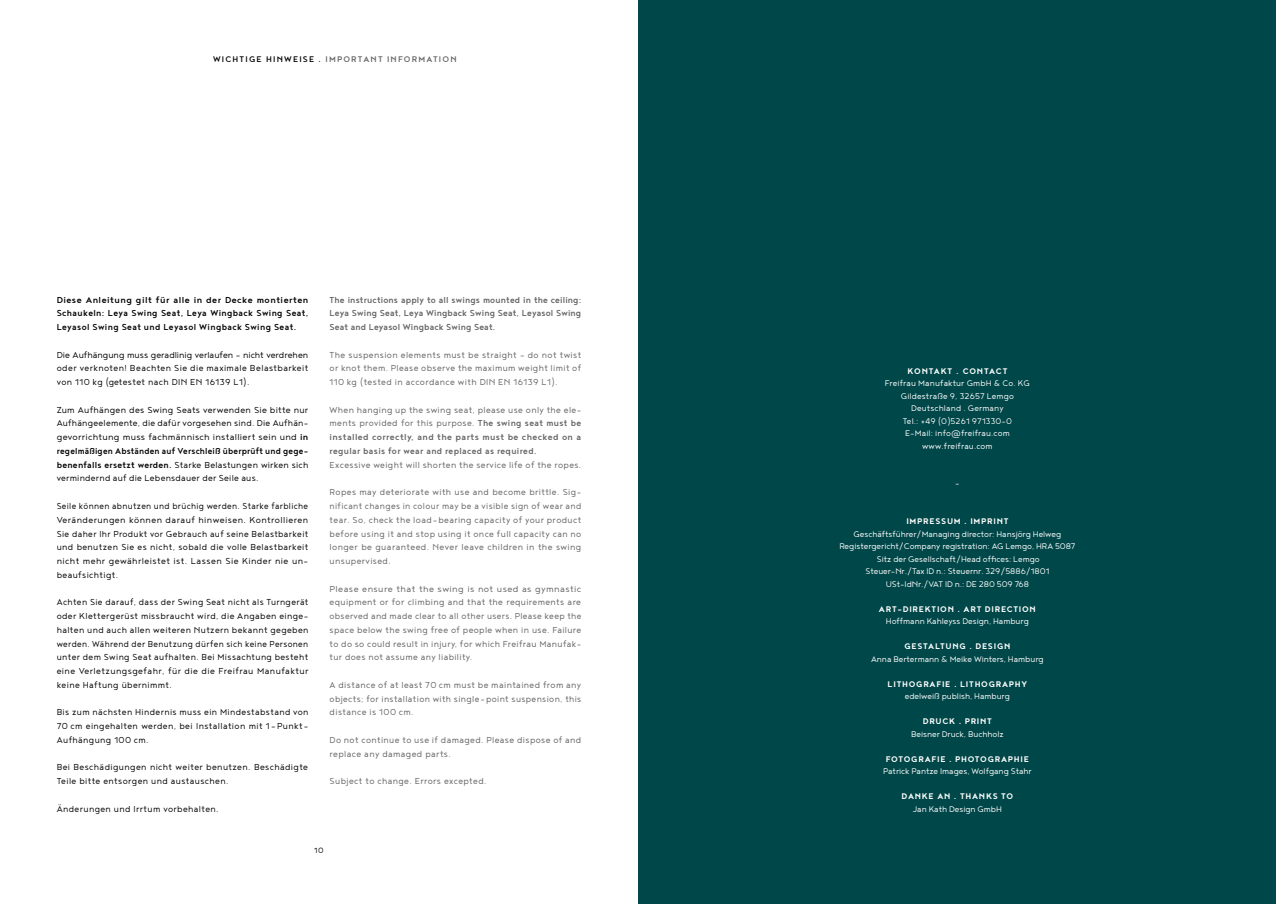
<style>
.page{position:relative;width:1276px;height:904px;background:#fff}
.page>*{position:absolute;margin:0;border:0;box-sizing:border-box;transform-origin:0 0}
.t1{font:300 10.62px/13.8px "Noyh";letter-spacing:.035em;color:#636362;text-align:justify}
.t2{font:300 10.62px/13.8px "Noyh";letter-spacing:.035em;color:#000;text-align:justify}
.t3{font:300 10.62px/13.8px "Noyh";letter-spacing:.035em;color:#000;text-align:justify;scale:.96 1}
.t4{font:500 10.62px/13.8px "Noyh";letter-spacing:.02em;color:#636362;text-align:justify}
.t5{font:300 10.62px/13.8px "Noyh";letter-spacing:.035em;color:#000;text-align:justify;scale:.94 1}
.t6{font:500 10.62px/13.8px "Noyh";letter-spacing:.035em;color:#000;text-align:justify}
.t7{font:300 10px/12.5px "Noyh";letter-spacing:-.005em;color:#fff;text-align:center}
.t8{font:700 10px "Noyh";letter-spacing:.075em;color:#fff}
.t9{font:500 10px "Noyh";letter-spacing:.12em;color:#636362}
.t10{font:300 9.38px "Noyh";color:#000}
.s1{color:#000}
.s2{font-weight:500}
.s3{font-weight:300}
</style>
<div class="page">
<div style="left:638px;top:0;width:638px;height:904px;background:#004749"></div>
<p class="t9" style="left:213px;top:53px;width:245px"><span class="s1">WICHTIGE HINWEISE .</span> IMPORTANT INFORMATION</p>
<p class="t6" style="left:57px;top:292px;width:253px">Diese Anleitung gilt für alle in der Decke montierten Schaukeln: Leya Swing Seat, Leya Wingback Swing Seat, Leyasol Swing Seat und Leyasol Wingback Swing Seat.</p>
<p class="t2" style="left:57px;top:347px;width:253px">Die Aufhängung muss geradlinig verlaufen – nicht verdrehen oder verknoten! Beachten Sie die maximale Belastbarkeit von 110 kg (getestet nach DIN EN 16139 L1).</p>
<p class="t2" style="left:57px;top:402px;width:253px">Zum Aufhängen des Swing Seats verwenden Sie bitte nur Aufhängeelemente, die dafür vorgesehen sind. Die Aufhän&shy;gevorrichtung muss fachmännisch installiert sein und <span class="s2">in regelmäßigen Abständen auf Verschleiß überprüft und gege&shy;benenfalls ersetzt werden.</span> Starke Belastungen wirken sich vermindernd auf die Lebensdauer der Seile aus.</p>
<p class="t5" style="left:57px;top:499px;width:269px">Seile können abnutzen und brüchig werden. Starke farbliche Veränderungen können darauf hinweisen. Kontrollieren Sie daher Ihr Produkt vor Gebrauch auf seine Belastbarkeit und benutzen Sie es nicht, sobald die volle Belastbarkeit nicht mehr gewährleistet ist. Lassen Sie Kinder nie un&shy;beaufsichtigt.</p>
<p class="t3" style="left:57px;top:595px;width:264px">Achten Sie darauf, dass der Swing Seat nicht als Turngerät oder Klettergerüst missbraucht wird, die Angaben einge&shy;halten und auch allen weiteren Nutzern bekannt gegeben werden. Während der Benutzung dürfen sich keine Personen unter dem Swing Seat aufhalten. Bei Missachtung besteht eine Verletzungsgefahr, für die die Freifrau Manufaktur keine Haftung übernimmt.</p>
<p class="t2" style="left:57px;top:705px;width:253px">Bis zum nächsten Hindernis muss ein Mindestabstand von 70 cm eingehalten werden, bei Installation mit 1-Punkt-Aufhängung 100 cm.</p>
<p class="t2" style="left:57px;top:760px;width:253px">Bei Beschädigungen nicht weiter benutzen. Beschädigte<br>Teile bitte entsorgen und austauschen.</p>
<p class="t2" style="left:57px;top:801px;width:163px">Änderungen und Irrtum vorbehalten.</p>
<p class="t4" style="left:330px;top:292px;width:253px">The instructions apply to all swings mounted in the ceiling:<br>Leya Swing Seat, Leya Wingback Swing Seat, Leyasol Swing Seat and Leyasol Wingback Swing Seat.</p>
<p class="t1" style="left:330px;top:347px;width:253px">The suspension elements must be straight – do not twist or knot them. Please observe the maximum weight limit of 110 kg (tested in accordance with DIN EN 16139 L1).</p>
<p class="t4" style="left:330px;top:402px;width:253px"><span class="s3">When hanging up the swing seat, please use only the ele&shy;ments provided for this purpose.</span> The swing seat must be installed correctly, and the parts must be checked on a regular basis for wear and replaced as required.</p>
<p class="t1" style="left:330px;top:457px;width:253px">Excessive weight will shorten the service life of the ropes.</p>
<p class="t1" style="left:330px;top:485px;width:253px">Ropes may deteriorate with use and become brittle. Sig&shy;nificant changes in colour may be a visible sign of wear and tear. So, check the load-bearing capacity of your product before using it and stop using it once full capacity can no longer be guaranteed. Never leave children in the swing unsupervised.</p>
<p class="t1" style="left:330px;top:581px;width:253px">Please ensure that the swing is not used as gymnastic equipment or for climbing and that the requirements are observed and made clear to all other users. Please keep the space below the swing free of people when in use. Failure to do so could result in injury, for which Freifrau Manufak&shy;tur does not assume any liability.</p>
<p class="t1" style="left:330px;top:677px;width:253px">A distance of at least 70 cm must be maintained from any objects; for installation with single-point suspension, this distance is 100 cm.</p>
<p class="t1" style="left:330px;top:732px;width:253px">Do not continue to use if damaged. Please dispose of and replace any damaged parts.</p>
<p class="t1" style="left:330px;top:774px;width:158px">Subject to change. Errors excepted.</p>
<p class="t10" style="left:314px;top:845px;width:11px">10</p>
<p class="t8" style="left:907px;top:365px;width:101px">KONTAKT . CONTACT</p>
<p class="t7" style="left:885px;top:377px;width:146px">Freifrau Manufaktur GmbH &amp; Co. KG<br>Gildestraße 9, 32657 Lemgo<br>Deutschland . Germany<br>Tel.: +49 (0)5261 971330-0<br>E-Mail: info@freifrau.com www.freifrau.com</p>
<p class="t7" style="left:955px;top:477px;width:6px">-</p>
<p class="t8" style="left:906px;top:515px;width:104px">IMPRESSUM . IMPRINT</p>
<p class="t7" style="left:839px;top:527px;width:238px">Geschäftsführer/Managing director: Hansjörg Helweg Registergericht/Company registration: AG Lemgo, HRA 5087<br>Sitz der Gesellschaft/Head offices: Lemgo<br>Steuer-Nr./Tax ID n.: Steuernr. 329/5886/1801<br>USt-IdNr./VAT ID n.: DE 280 509 768</p>
<p class="t8" style="left:879px;top:603px;width:158px">ART-DIREKTION . ART DIRECTION</p>
<p class="t7" style="left:886px;top:614px;width:144px">Hoffmann Kahleyss Design, Hamburg</p>
<p class="t8" style="left:904px;top:640px;width:107px">GESTALTUNG . DESIGN</p>
<p class="t7" style="left:871px;top:652px;width:174px">Anna Bertermann &amp; Meike Winters, Hamburg</p>
<p class="t8" style="left:887px;top:678px;width:141px">LITHOGRAFIE . LITHOGRAPHY</p>
<p class="t7" style="left:905px;top:689px;width:107px">edelweiß publish, Hamburg</p>
<p class="t8" style="left:923px;top:715px;width:71px">DRUCK . PRINT</p>
<p class="t7" style="left:911px;top:727px;width:94px">Beisner Druck, Buchholz</p>
<p class="t8" style="left:886px;top:753px;width:145px">FOTOGRAFIE . PHOTOGRAPHIE</p>
<p class="t7" style="left:883px;top:764px;width:150px">Patrick Pantze Images, Wolfgang Stahr</p>
<p class="t8" style="left:901px;top:790px;width:113px">DANKE AN . THANKS TO</p>
<p class="t7" style="left:913px;top:802px;width:91px">Jan Kath Design GmbH</p>
</div>
